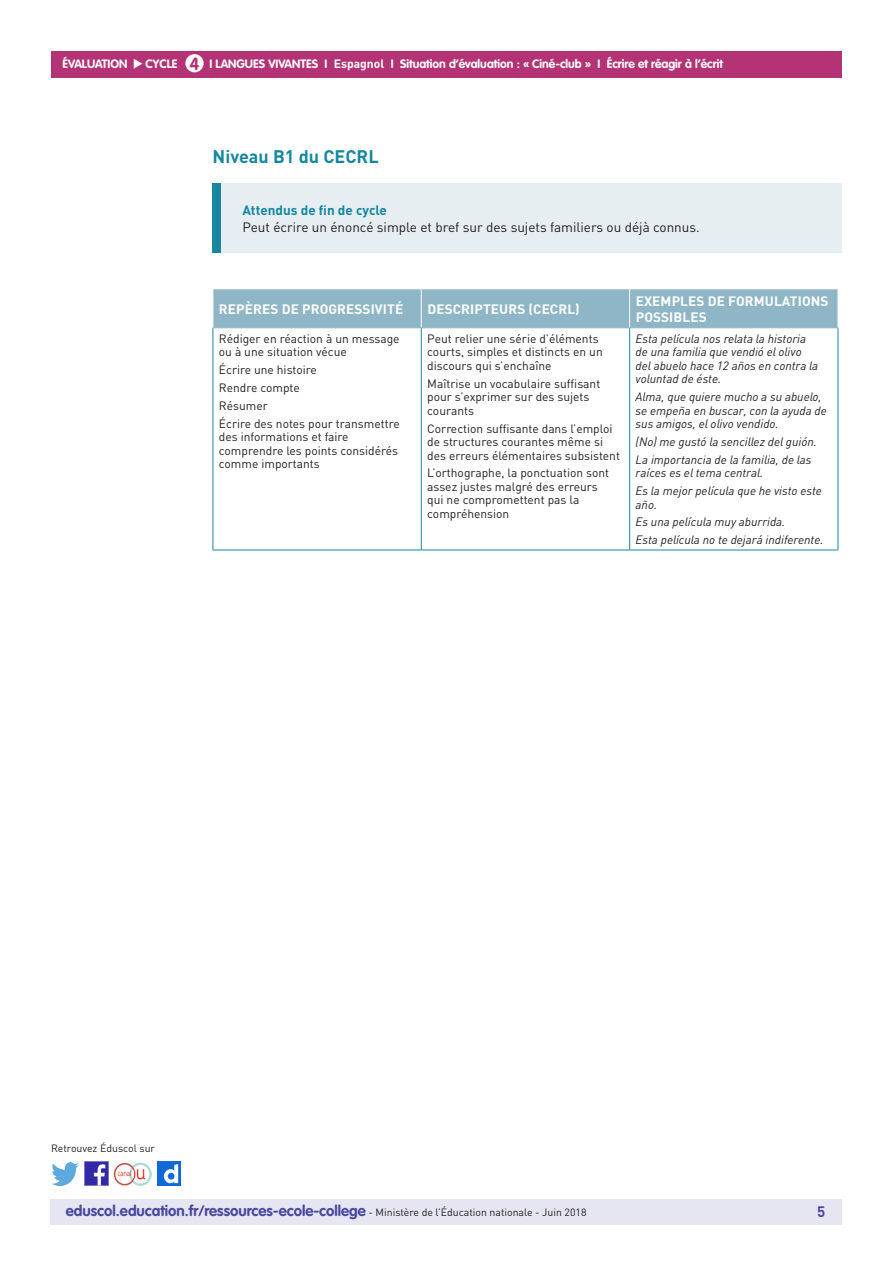
<style>
.page{position:relative;width:893px;height:1263px;background:#fff}
.page>*{position:absolute;margin:0;border:0;box-sizing:border-box;transform-origin:0 0}
._04_Titre_de_niveau{font:700 18px "DIN Pro";color:#16879f}
.t1{font:700 17.25px "VAG Rounded Std";color:#b43376}
.t2{font:700 15px "VAG Rounded Std";color:#4a489e}
.t3{font:700 15px "DIN Pro";color:#4a489e}
.Titre_têtière_tablea{font:700 13.5px/16.2px "DIN Pro";letter-spacing:.01em;color:#fff}
._15_texte_encadré{font:13.5px "DIN Pro";color:#231f20}
._15_Titre_encadré{font:700 13.5px "DIN Pro";color:#16879f}
.Texte_courant_tablea{font:12px/13.5px "DIN Pro";color:#231f20}
.Texte_courant_tablea-2{font:italic 12px/13.5px "DIN Pro";color:#231f20}
.t4{font:700 12px "VAG Rounded Std";color:#fff}
.t5{font:10.5px "DIN Pro";color:#231f20}
.s1{font-family:"DIN Pro"}
.s2{font-family:"DIN Pro";font-weight:400;font-size:10.5px;color:#231f20}
</style>
<div class="page">
<div style="left:50px;top:1199px;width:791px;height:26px;background:#e6e5f2"></div>
<div style="left:51px;top:51px;width:791px;height:27px;background:#b43376"></div>
<svg style="left:134px;top:59px;width:8px;height:10px"></svg>
<div style="left:185px;top:54px;width:19px;height:18px;background:#fff;border-radius:50%"></div>
<img style="left:85px;top:1162px;width:23px;height:23px">
<img style="left:51px;top:1163px;width:28px;height:22px">
<img style="left:158px;top:1162px;width:22px;height:23px">
<img style="left:114px;top:1163px;width:38px;height:22px">
<div style="left:214px;top:289px;width:624px;height:38px;background:#8fb6c6"></div>
<hr style="left:421px;top:289px;width:1px;height:38px;background:#fff">
<hr style="left:629px;top:289px;width:1px;height:38px;background:#fff">
<hr style="left:421px;top:328px;width:1px;height:222px;background:#16879f">
<hr style="left:629px;top:328px;width:1px;height:222px;background:#16879f">
<hr style="left:213px;top:328px;width:1px;height:222px;background:#16879f">
<hr style="left:838px;top:328px;width:1px;height:222px;background:#16879f">
<hr style="left:213px;top:550px;width:208px;height:1px;background:#16879f">
<hr style="left:421px;top:550px;width:209px;height:1px;background:#16879f">
<hr style="left:630px;top:550px;width:208px;height:1px;background:#16879f">
<hr style="left:213px;top:327px;width:208px;height:1px;background:#8fb6c6">
<hr style="left:421px;top:327px;width:209px;height:1px;background:#8fb6c6">
<hr style="left:630px;top:327px;width:208px;height:1px;background:#8fb6c6">
<div style="left:213px;top:184px;width:629px;height:69px;background:#e6eef2"></div>
<div style="left:213px;top:184px;width:8px;height:69px;background:#16879f"></div>
<p class="t4" style="left:63px;top:57px;width:66px">ÉVALUATION</p>
<p class="t4" style="left:146px;top:57px;width:33px">CYCLE</p>
<p class="t4" style="left:210px;top:57px;width:119px">I LANGUES VIVANTES I</p>
<h2 class="t1" style="left:190px;top:53px;width:11px">4</h2>
<p class="t4" style="left:334px;top:57px;width:391px"><span class="s1">Espagnol</span> I Situation d’évaluation : « Ciné-club » I Écrire et réagir à l’écrit</p>
<p class="_04_Titre_de_niveau" style="left:213px;top:144px;width:168px">Niveau B1 du CECRL</p>
<p class="_15_Titre_encadré" style="left:242px;top:201px;width:146px">Attendus de fin de cycle</p>
<p class="_15_texte_encadré" style="left:242px;top:218px;width:459px">Peut écrire un énoncé simple et bref sur des sujets familiers ou déjà connus.</p>
<p class="Titre_têtière_tablea" style="left:219px;top:300px;width:186px">REPÈRES DE PROGRESSIVITÉ</p>
<p class="Titre_têtière_tablea" style="left:427px;top:300px;width:154px">DESCRIPTEURS (CECRL)</p>
<p class="Titre_têtière_tablea" style="left:636px;top:292px;width:194px">EXEMPLES DE FORMULATIONS<br>POSSIBLES</p>
<p class="Texte_courant_tablea" style="left:219px;top:332px;width:182px">Rédiger en réaction à un message ou à une situation vécue</p>
<p class="Texte_courant_tablea" style="left:219px;top:363px;width:99px">Écrire une histoire</p>
<p class="Texte_courant_tablea" style="left:219px;top:381px;width:82px">Rendre compte</p>
<p class="Texte_courant_tablea" style="left:219px;top:398px;width:50px">Résumer</p>
<p class="Texte_courant_tablea" style="left:219px;top:416px;width:182px">Écrire des notes pour transmettre des informations et faire comprendre les points considérés comme importants</p>
<p class="Texte_courant_tablea" style="left:427px;top:332px;width:177px">Peut relier une série d’éléments courts, simples et distincts en un discours qui s’enchaîne</p>
<p class="Texte_courant_tablea" style="left:427px;top:376px;width:175px">Maîtrise un vocabulaire suffisant pour s’exprimer sur des sujets courants</p>
<p class="Texte_courant_tablea" style="left:427px;top:421px;width:194px">Correction suffisante dans l’emploi de structures courantes même si des erreurs élémentaires subsistent</p>
<p class="Texte_courant_tablea" style="left:427px;top:466px;width:183px">L’orthographe, la ponctuation sont assez justes malgré des erreurs qui ne compromettent pas la compréhension</p>
<p class="Texte_courant_tablea-2" style="left:636px;top:332px;width:184px">Esta película nos relata la historia de una familia que vendió el olivo del abuelo hace 12 años en contra la voluntad de éste.</p>
<p class="Texte_courant_tablea-2" style="left:636px;top:390px;width:193px">Alma, que quiere mucho a su abuelo, se empeña en buscar, con la ayuda de sus amigos, el olivo vendido.</p>
<p class="Texte_courant_tablea-2" style="left:636px;top:435px;width:183px">(No) me gustó la sencillez del guión.</p>
<p class="Texte_courant_tablea-2" style="left:636px;top:452px;width:177px">La importancia de la familia, de las raíces es el tema central.</p>
<p class="Texte_courant_tablea-2" style="left:636px;top:484px;width:188px">Es la mejor película que he visto este año.</p>
<p class="Texte_courant_tablea-2" style="left:636px;top:515px;width:151px">Es una película muy aburrida.</p>
<p class="Texte_courant_tablea-2" style="left:636px;top:533px;width:189px">Esta película no te dejará indiferente.</p>
<p class="t5" style="left:51px;top:1141px;width:106px">Retrouvez Éduscol sur</p>
<p class="t2" style="left:66px;top:1202px;width:522px">eduscol.education.fr/ressources-ecole-college <span class="s2">- Ministère de l’Éducation nationale - Juin 2018</span></p>
<p class="t3" style="left:817px;top:1201px;width:10px">5</p>
</div>
